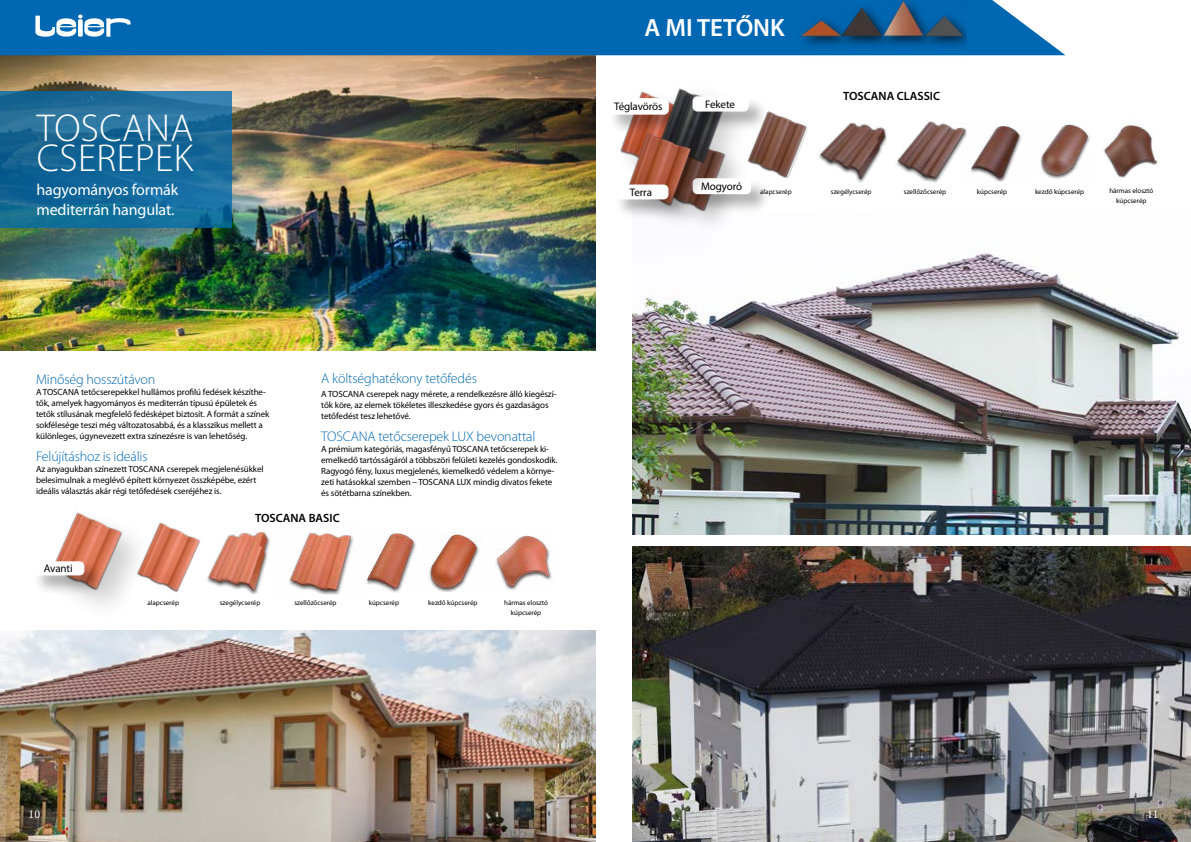
<style>
.page{position:relative;width:1191px;height:842px;background:#fff}
.page>*{position:absolute;margin:0;border:0;box-sizing:border-box;transform-origin:0 0}
.t1{font:300 39px/30px "Myriad Pro";letter-spacing:.01em;color:#fff}
.t2{font:600 25px "Myriad Pro";color:#fff}
.t3{font:16px/19.2px "Myriad Pro";letter-spacing:-.01em;color:#fff}
.t4{font:300 14px "Myriad Pro";letter-spacing:-.01em;color:#0067b2}
.t5{font:300 14px "Myriad Pro";letter-spacing:-.01em;color:#0069ad}
.t6{font:600 12px "Myriad Pro";color:#000}
.t7{font:12px "Minion Pro";color:#fff}
.t8{font:11px "Myriad Pro";letter-spacing:-.01em;color:#000}
.t9{font:9px/11px "Myriad Pro";letter-spacing:-.01em;color:#000}
.t10{font:7px/10px "Myriad Pro";color:#000;text-align:center}
</style>
<div class="page">
<img style="left:0;top:55px;width:595px;height:296px">
<svg style="left:0;top:91px;width:232px;height:136px;background:#186a99"></svg>
<div style="left:0;top:0;width:1065px;height:55px;background:#0067b2"></div>
<svg style="left:35px;top:15px;width:96px;height:22px"></svg>
<img style="left:799px;top:0;width:167px;height:56px">
<img style="left:1103px;top:124px;width:54px;height:54px">
<img style="left:1040px;top:124px;width:50px;height:55px">
<img style="left:969px;top:124px;width:55px;height:57px">
<img style="left:819px;top:122px;width:68px;height:61px">
<img style="left:896px;top:120px;width:71px;height:63px">
<img style="left:755px;top:111px;width:53px;height:68px">
<img style="left:55px;top:512px;width:76px;height:94px">
<div style="left:33px;top:561px;width:72px;height:35px;background:#000;opacity:.3"></div>
<div style="left:33px;top:561px;width:51px;height:14px;background:#fff;border-radius:5px"></div>
<img style="left:496px;top:535px;width:56px;height:54px">
<img style="left:429px;top:532px;width:51px;height:60px">
<img style="left:366px;top:530px;width:51px;height:63px">
<img style="left:207px;top:530px;width:63px;height:64px">
<img style="left:289px;top:532px;width:65px;height:62px">
<img style="left:131px;top:522px;width:70px;height:71px">
<img style="left:0;top:630px;width:595px;height:212px">
<img style="left:633px;top:253px;width:558px;height:282px">
<div style="left:692px;top:178px;width:79px;height:37px;background:#000;opacity:.3"></div>
<img style="left:620px;top:91px;width:27px;height:61px">
<div style="left:608px;top:98px;width:81px;height:37px;background:#000;opacity:.3"></div>
<div style="left:608px;top:98px;width:61px;height:17px;background:#fff;border-radius:5px"></div>
<div style="left:647px;top:78px;width:108px;height:116px;background:#000;opacity:.2"></div>
<img style="left:651px;top:78px;width:80px;height:96px">
<div style="left:623px;top:130px;width:95px;height:102px;background:#000;opacity:.2"></div>
<img style="left:621px;top:129px;width:74px;height:87px">
<div style="left:614px;top:185px;width:75px;height:36px;background:#000;opacity:.3"></div>
<div style="left:614px;top:185px;width:54px;height:14px;background:#fff;border-radius:5px"></div>
<div style="left:692px;top:96px;width:76px;height:36px;background:#000;opacity:.3"></div>
<div style="left:692px;top:96px;width:56px;height:16px;background:#fff;border-radius:5px"></div>
<img style="left:632px;top:546px;width:559px;height:296px">
<h1 class="t1" style="left:37px;top:113px;width:158px">TOSCANA<br>CSEREPEK</h1>
<h3 class="t3" style="left:36px;top:180px;width:143px">hagyományos formák mediterrán hangulat.</h3>
<h2 class="t2" style="left:644px;top:11px;width:142px">A MI TETŐNK</h2>
<p class="t8" style="left:614px;top:100px;width:50px">Téglavörös</p>
<p class="t8" style="left:705px;top:98px;width:31px">Fekete</p>
<h3 class="t6" style="left:843px;top:88px;width:98px">TOSCANA CLASSIC</h3>
<p class="t8" style="left:630px;top:186px;width:24px">Terra</p>
<p class="t8" style="left:701px;top:180px;width:43px">Mogyoró</p>
<p class="t10" style="left:760px;top:186px;width:33px">alapcserép</p>
<p class="t10" style="left:831px;top:186px;width:42px">szegélycserép</p>
<p class="t10" style="left:904px;top:186px;width:44px">szellőzőcserép</p>
<p class="t10" style="left:977px;top:187px;width:32px">kúpcserép</p>
<p class="t10" style="left:1035px;top:187px;width:51px">kezdő kúpcserép</p>
<p class="t10" style="left:1109px;top:186px;width:45px">hármas elosztó kúpcserép</p>
<h3 class="t4" style="left:36px;top:371px;width:121px">Minőség hosszútávon</h3>
<p class="t9" style="left:36px;top:386px;width:235px">A TOSCANA tetőcserepekkel hullámos profilú fedések készíthe&shy;tők, amelyek hagyományos és mediterrán típusú épületek és tetők stílusának megfelelő fedésképet biztosít. A formát a színek sokfélesége teszi még változatosabbá, és a klasszikus mellett a különleges, úgynevezett extra színezésre is van lehetőség.</p>
<h3 class="t4" style="left:36px;top:448px;width:113px">Felújításhoz is ideális</h3>
<p class="t9" style="left:36px;top:463px;width:229px">Az anyagukban színezett TOSCANA cserepek megjelenésükkel belesimulnak a meglévő épített környezet összképébe, ezért ideális választás akár régi tetőfedések cseréjéhez is.</p>
<h3 class="t5" style="left:321px;top:370px;width:157px">A költséghatékony tetőfedés</h3>
<p class="t9" style="left:321px;top:388px;width:237px">A TOSCANA cserepek nagy mérete, a rendelkezésre álló kiegészí&shy;tők köre, az elemek tökéletes illeszkedése gyors és gazdaságos tetőfedést tesz lehetővé.</p>
<h3 class="t4" style="left:321px;top:428px;width:216px">TOSCANA tetőcserepek LUX bevonattal</h3>
<p class="t9" style="left:321px;top:443px;width:238px">A prémium kategóriás, magasfényű TOSCANA tetőcserepek ki&shy;emelkedő tartósságáról a többszöri felületi kezelés gondoskodik.<br>Ragyogó fény, luxus megjelenés, kiemelkedő védelem a környe&shy;zeti hatásokkal szemben – TOSCANA LUX mindig divatos fekete és sötétbarna színekben.</p>
<p class="t8" style="left:44px;top:562px;width:30px">Avanti</p>
<h3 class="t6" style="left:255px;top:510px;width:86px">TOSCANA BASIC</h3>
<p class="t10" style="left:147px;top:598px;width:33px">alapcserép</p>
<p class="t10" style="left:220px;top:598px;width:42px">szegélycserép</p>
<p class="t10" style="left:294px;top:598px;width:44px">szellőzőcserép</p>
<p class="t10" style="left:369px;top:598px;width:32px">kúpcserép</p>
<p class="t10" style="left:428px;top:598px;width:51px">kezdő kúpcserép</p>
<p class="t10" style="left:504px;top:597px;width:45px">hármas elosztó kúpcserép</p>
<h3 class="t7" style="left:29px;top:806px;width:13px">10</h3>
<h3 class="t7" style="left:1147px;top:806px;width:13px">11</h3>
</div>
